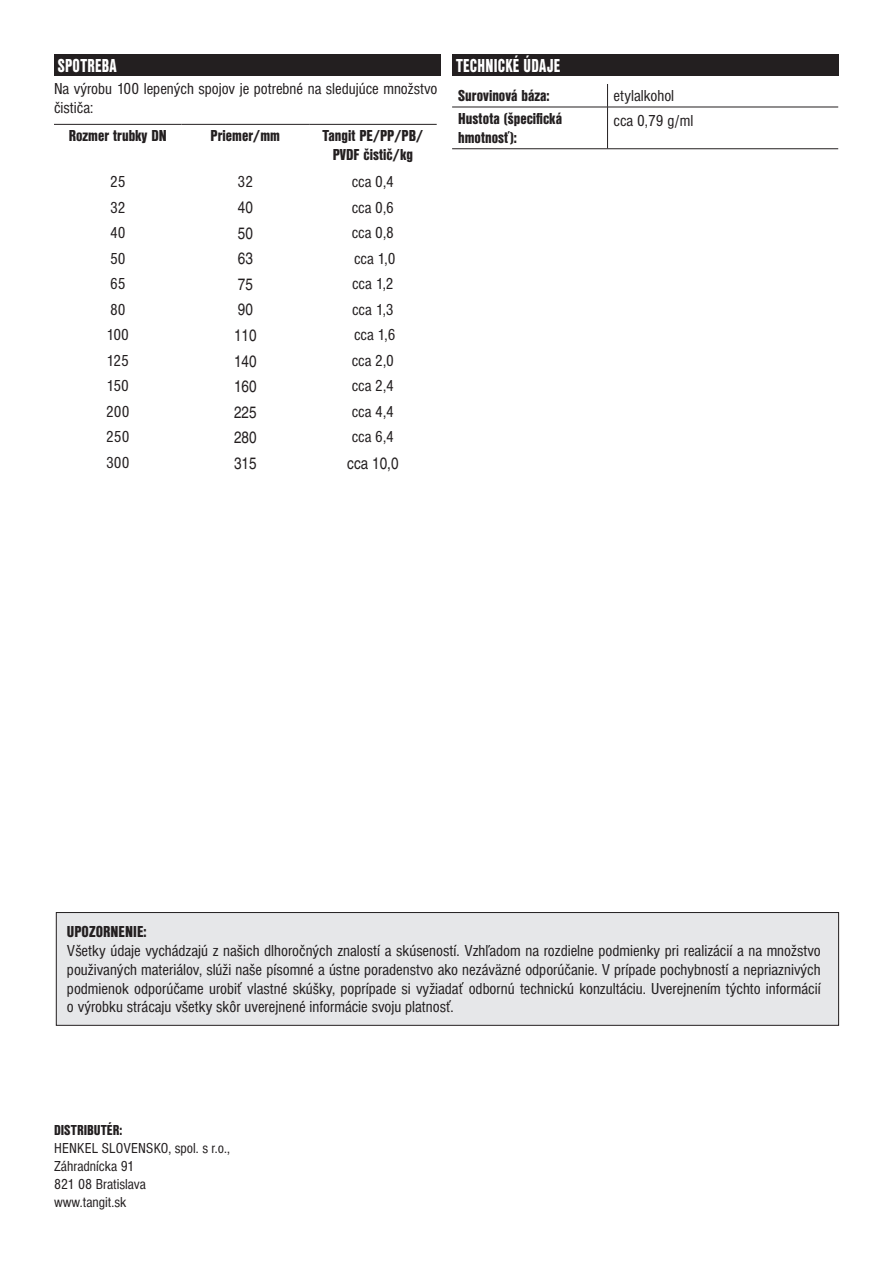
<style>
.page{position:relative;width:893px;height:1263px;background:#fff}
.page>*{position:absolute;margin:0;border:0;box-sizing:border-box;transform-origin:0 0}
.t1{font:19.5px "Nimbus Sans DOT Blac Cond";letter-spacing:.015em;color:#fff;scale:.85 1}
.t2{font:condensed 16.5px/18.8px "Nimbus Sans DOT";color:#231f20;text-align:justify}
.t3{font:16.5px/18.8px "Nimbus Sans DOT Blac Cond";color:#231f20}
.t4{font:16.5px "Nimbus San Con L";color:#231f20}
.t5{font:condensed 15px/18px "Nimbus Sans DOT";color:#231f20}
.t6{font:15px "Nimbus Sans DOT Blac Cond";color:#231f20}
</style>
<div class="page">
<div style="left:56px;top:912px;width:783px;height:113px;background:#e6e7e9"></div>
<div style="left:56px;top:912px;width:783px;height:114px;border:1px solid #231f20"></div>
<div style="left:54px;top:54px;width:386px;height:22px;background:#231f20"></div>
<div style="left:452px;top:54px;width:386px;height:22px;background:#231f20"></div>
<svg style="left:607px;top:84px;width:1px;height:23px"></svg>
<hr style="left:452px;top:107px;width:155px;height:1px;background:#231f20">
<hr style="left:607px;top:107px;width:231px;height:1px;background:#231f20">
<hr style="left:607px;top:107px;width:1px;height:42px;background:#231f20">
<hr style="left:452px;top:148px;width:155px;height:1px;background:#231f20">
<hr style="left:607px;top:148px;width:231px;height:1px;background:#231f20">
<hr style="left:54px;top:124px;width:128px;height:1px;background:#231f20">
<hr style="left:182px;top:124px;width:127px;height:1px;background:#231f20">
<hr style="left:309px;top:124px;width:128px;height:1px;background:#231f20">
<p class="t1" style="left:58px;top:54px;width:71px">SPOTREBA</p>
<p class="t2" style="left:54px;top:80px;width:385px">Na výrobu 100 lepených spojov je potrebné na sledujúce množstvo čističa:</p>
<p class="t3" style="left:69px;top:127px;width:100px">Rozmer trubky DN</p>
<p class="t3" style="left:211px;top:127px;width:71px">Priemer/mm</p>
<p class="t3" style="left:323px;top:127px;width:102px;text-align:center">Tangit PE/PP/PB/<br>PVDF čistič/kg</p>
<p class="t2" style="left:110px;top:173px;width:17px">25</p>
<p class="t2" style="left:238px;top:173px;width:17px">32</p>
<p class="t2" style="left:352px;top:173px;width:44px">cca 0,4</p>
<p class="t2" style="left:110px;top:198px;width:17px">32</p>
<p class="t4" style="left:238px;top:196px;width:17px">40</p>
<p class="t2" style="left:352px;top:198px;width:44px">cca 0,6</p>
<p class="t2" style="left:110px;top:224px;width:17px">40</p>
<p class="t4" style="left:238px;top:221px;width:17px">50</p>
<p class="t2" style="left:352px;top:224px;width:44px">cca 0,8</p>
<p class="t2" style="left:110px;top:249px;width:17px">50</p>
<p class="t4" style="left:238px;top:247px;width:17px">63</p>
<p class="t2" style="left:354px;top:249px;width:43px">cca 1,0</p>
<p class="t2" style="left:110px;top:275px;width:17px">65</p>
<p class="t4" style="left:238px;top:272px;width:17px">75</p>
<p class="t2" style="left:352px;top:275px;width:43px">cca 1,2</p>
<p class="t2" style="left:110px;top:300px;width:17px">80</p>
<p class="t4" style="left:238px;top:298px;width:17px">90</p>
<p class="t2" style="left:352px;top:300px;width:43px">cca 1,3</p>
<p class="t2" style="left:107px;top:326px;width:24px">100</p>
<p class="t4" style="left:234px;top:323px;width:24px">110</p>
<p class="t2" style="left:354px;top:326px;width:43px">cca 1,6</p>
<p class="t2" style="left:107px;top:351px;width:24px">125</p>
<p class="t4" style="left:234px;top:349px;width:24px">140</p>
<p class="t2" style="left:352px;top:351px;width:44px">cca 2,0</p>
<p class="t2" style="left:107px;top:377px;width:24px">150</p>
<p class="t4" style="left:234px;top:374px;width:24px">160</p>
<p class="t2" style="left:352px;top:377px;width:44px">cca 2,4</p>
<p class="t2" style="left:106px;top:402px;width:25px">200</p>
<p class="t4" style="left:234px;top:400px;width:24px">225</p>
<p class="t2" style="left:352px;top:402px;width:44px">cca 4,4</p>
<p class="t2" style="left:106px;top:428px;width:25px">250</p>
<p class="t4" style="left:234px;top:425px;width:24px">280</p>
<p class="t2" style="left:352px;top:428px;width:44px">cca 6,4</p>
<p class="t2" style="left:106px;top:453px;width:25px">300</p>
<p class="t4" style="left:234px;top:451px;width:24px">315</p>
<p class="t4" style="left:347px;top:451px;width:53px">cca 10,0</p>
<p class="t1" style="left:456px;top:54px;width:124px">TECHNICKÉ ÚDAJE</p>
<p class="t3" style="left:458px;top:86px;width:93px">Surovinová báza:</p>
<p class="t2" style="left:613px;top:87px;width:62px">etylalkohol</p>
<p class="t3" style="left:458px;top:109px;width:105px">Hustota (špecifická hmotnosť):</p>
<p class="t2" style="left:613px;top:112px;width:81px">cca 0,79 g/ml</p>
<p class="t3" style="left:67px;top:922px;width:81px">UPOZORNENIE:</p>
<p class="t2" style="left:67px;top:941px;width:755px">Všetky údaje vychádzajú z našich dlhoročných znalostí a skúseností. Vzhľadom na rozdielne podmienky pri realizácií a na množstvo použivaných materiálov, slúži naše písomné a ústne poradenstvo ako nezáväzné odporúčanie. V prípade pochybností a nepriaznivých podmienok odporúčame urobiť vlastné skúšky, poprípade si vyžiadať odbornú technickú konzultáciu. Uverejnením týchto informácií o výrobku strácaju všetky skôr uverejnené informácie svoju platnosť.</p>
<p class="t6" style="left:54px;top:1121px;width:70px">DISTRIBUTÉR:</p>
<p class="t5" style="left:54px;top:1139px;width:177px">HENKEL SLOVENSKO, spol. s r.o.,<br>Záhradnícka 91<br>821 08 Bratislava<br>www.tangit.sk</p>
</div>
